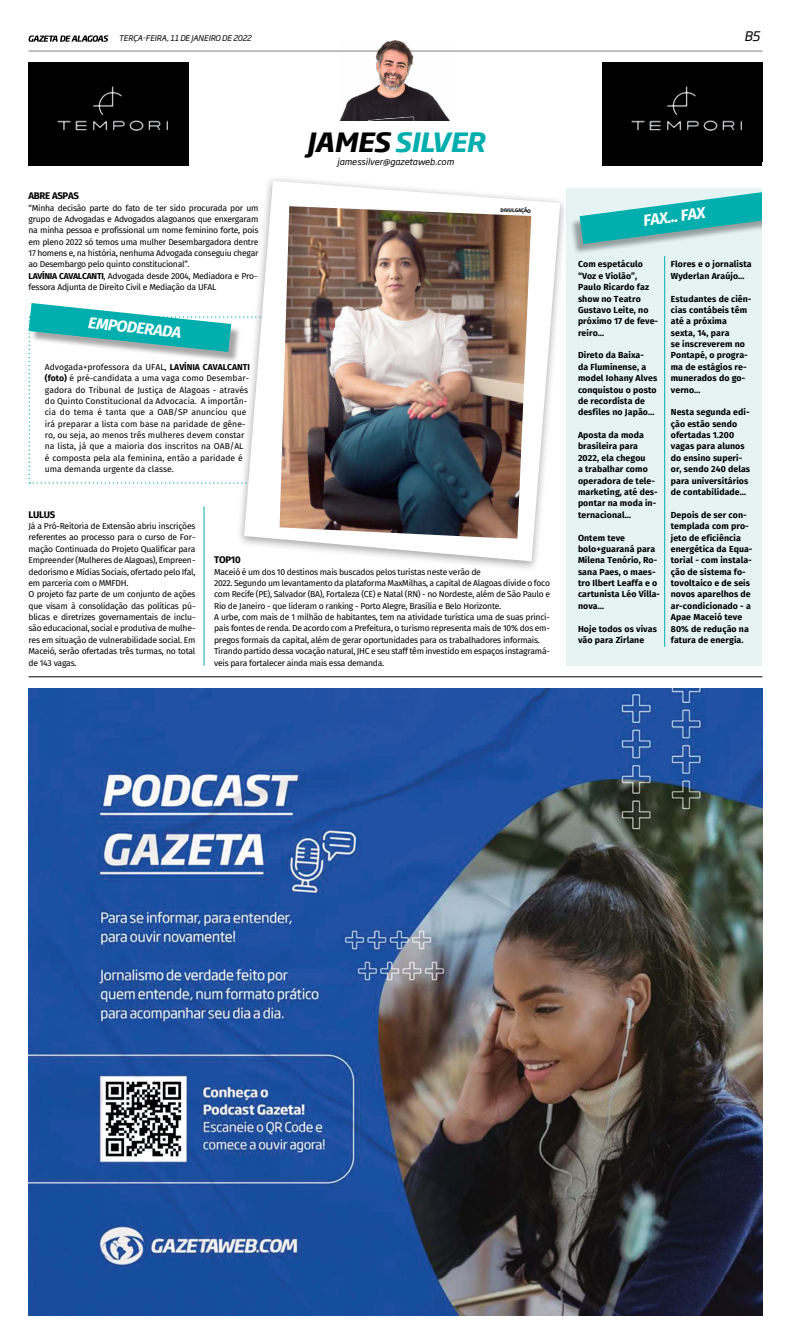
<style>
.page{position:relative;width:791px;height:1344px;background:#fff}
.page>*{position:absolute;margin:0;border:0;box-sizing:border-box;transform-origin:0 0}
.t1{font:italic 700 26.25px "Gazeta Soho Gothic Pro";color:#00afad}
.t2{font:italic 700 26.25px "Gazeta Soho Gothic Pro";color:#000}
.t3{font:italic 700 15.84px "Gazeta Fira Sans";color:#fff}
.t4{font:italic 13.12px "Gazeta Soho Gothic Pro";color:#000}
.t5{font:700 9.62px "Gazeta Fira Sans";letter-spacing:-.03em;color:#000}
.t6{font:700 8.75px/11.4px "Gazeta Fira Sans";letter-spacing:.01em;color:#000}
.t7{font:italic 8.75px "Gazeta Soho Gothic Pro";letter-spacing:-.005em;color:#000}
.t8{font:8.58px/11.4px "Gazeta Fira Sans";letter-spacing:-.03em;color:#000}
.t9{font:8.58px/11.4px "Gazeta Fira Sans";color:#000}
.t10{font:italic 7.88px "Gazeta Soho Gothic Pro";letter-spacing:-.005em;color:#000}
.t11{font:700 5.25px "Gazeta Fira Sans";color:#000}
.s1{font-weight:700}
</style>
<div class="page">
<hr style="left:29px;top:51px;width:733px;height:1px;background:#808285">
<svg style="left:28px;top:35px;width:80px;height:7px"></svg>
<hr style="left:29px;top:676px;width:733px;height:1px;background:#000">
<img style="left:338px;top:41px;width:118px;height:79px">
<div style="left:29px;top:63px;width:159px;height:102px;background:#000"></div>
<div style="left:602px;top:63px;width:160px;height:102px;background:#000"></div>
<div style="left:566px;top:188px;width:196px;height:478px;background:#e5f4f3"></div>
<div style="left:569px;top:193px;width:202px;height:62px;background:#000;opacity:.35"></div>
<svg style="left:579px;top:192px;width:183px;height:52px"></svg>
<div style="left:236px;top:175px;width:332px;height:396px;background:#000;opacity:.35"></div>
<svg style="left:244px;top:181px;width:316px;height:380px"></svg>
<img style="left:279px;top:206px;width:252px;height:332px">
<svg style="left:29px;top:303px;width:280px;height:181px"></svg>
<hr style="left:203px;top:506px;width:1px;height:160px;background:#00afad">
<hr style="left:664px;top:256px;width:1px;height:391px;background:#00afad">
<div style="left:762px;top:163px;width:28px;height:112px;background:#fff"></div>
<img style="left:29px;top:688px;width:733px;height:627px">
<p class="t10" style="left:119px;top:32px;width:134px">Terça-feira, 11 DE janeiro DE 2022</p>
<p class="t4" style="left:743px;top:26px;width:17px">B5</p>
<p class="t2" style="left:306px;top:122px;width:19px">JAMES</p>
<p class="t1" style="left:394px;top:122px;width:16px">SILVER</p>
<p class="t7" style="left:337px;top:155px;width:118px">jamessilver@gazetaweb.com</p>
<p class="t5" style="left:29px;top:188px;width:52px">ABRE ASPAS</p>
<p class="t8" style="left:29px;top:202px;width:231px">“Minha decisão parte do fato de ter sido procurada por um grupo de Advogadas e Advogados alagoanos que enxergaram na minha pessoa e profissional um nome feminino forte, pois em pleno 2022 só temos uma mulher Desembargadora dentre 17 homens e, na história, nenhuma Advogada conseguiu chegar ao Desembargo pelo quinto constitucional”.<br><span class="s1">LAVÍNIA CAVALCANTI</span>, Advogada desde 2004, Mediadora e Pro&shy;fessora Adjunta de Direito Civil e Mediação da UFAL</p>
<p class="t3" style="left:641px;top:207px;width:64px;rotate:-7deg">FAX... FAX</p>
<p class="t11" style="left:500px;top:205px;width:8px;rotate:2deg">Divulgação</p>
<p class="t6" style="left:577px;top:258px;width:82px">Com espetáculo “Voz e Violão”,<br>Paulo Ricardo faz show no Teatro<br>Gustavo Leite, no próximo 17 de feve&shy;reiro…</p>
<p class="t6" style="left:577px;top:349px;width:81px">Direto da Baixa-<br>da Fluminense, a model Iohany Alves conquistou o posto de recordista de desfiles no Japão…</p>
<p class="t6" style="left:577px;top:429px;width:81px">Aposta da moda brasileira para<br>2022, ela chegou<br>a trabalhar como operadora de tele&shy;marketing, até des&shy;pontar na moda in&shy;ternacional…</p>
<p class="t6" style="left:577px;top:531px;width:84px">Ontem teve bolo+guaraná para<br>Milena Tenório, Ro&shy;sana Paes, o maes&shy;tro Ilbert Leaffa e o cartunista Léo Villa&shy;nova…</p>
<p class="t6" style="left:577px;top:622px;width:80px">Hoje todos os vivas vão para Zirlane</p>
<p class="t6" style="left:670px;top:258px;width:82px">Flores e o jornalista<br>Wyderlan Araújo…</p>
<p class="t6" style="left:670px;top:292px;width:82px">Estudantes de ciên&shy;cias contábeis têm até a próxima sexta, 14, para<br>se inscreverem no<br>Pontapé, o progra&shy;ma de estágios re&shy;munerados do go&shy;verno…</p>
<p class="t6" style="left:670px;top:406px;width:81px">Nesta segunda edi&shy;ção estão sendo ofertadas 1.200 vagas para alunos do ensino superi&shy;or, sendo 240 delas para universitários de contabilidade…</p>
<p class="t6" style="left:670px;top:508px;width:83px">Depois de ser con&shy;templada com pro&shy;jeto de eficiência energética da Equa&shy;torial - com instala&shy;ção de sistema fo&shy;tovoltaico e de seis novos aparelhos de ar-condicionado - a<br>Apae Maceió teve<br>80% de redução na fatura de energia.</p>
<p class="t3" style="left:90px;top:309px;width:95px;rotate:6deg">EMPODERADA</p>
<p class="t9" style="left:45px;top:361px;width:206px;text-indent:120px">, <span class="s1">LAVÍNIA CAVALCANTI (foto)</span> é pré-candidata a uma vaga como Desembar&shy;gadora do Tribunal de Justiça de Alagoas - através do Quinto Constitucional da Advocacia. A importân&shy;cia do tema é tanta que a OAB</p>
<p class="t8" style="left:45px;top:361px;width:107px">Advogada+professora da UFAL</p>
<p class="t9" style="left:45px;top:406px;width:203px;text-indent:129px">/SP anunciou que irá preparar a lista com base na paridade de gêne&shy;ro, ou seja, ao menos três mulheres devem constar na lista, já que a maioria dos inscritos na OAB</p>
<p class="t9" style="left:45px;top:440px;width:199px;text-indent:185px">/AL é composta pela ala feminina, então a paridade é uma demanda urgente da classe.</p>
<p class="t5" style="left:29px;top:506px;width:28px">LULUS</p>
<p class="t8" style="left:29px;top:520px;width:168px;text-align:justify">Já a Pró-Reitoria de Extensão abriu inscrições referentes ao processo para o curso de For&shy;mação Continuada do Projeto Qualificar para Empreender (Mulheres de Alagoas), Empreen&shy;dedorismo e Mídias Sociais, ofertado pelo Ifal, em parceria com o MMFDH</p>
<p class="t8" style="left:29px;top:577px;width:168px;text-indent:98px">.<br>O projeto faz parte de um conjunto de ações que visam à consolidação das políticas pú&shy;blicas e diretrizes governamentais de inclu&shy;são educacional, social e produtiva de mulhe&shy;res em situação de vulnerabilidade social. Em Maceió, serão ofertadas três turmas, no total de 143 vagas.</p>
<p class="t5" style="left:214px;top:552px;width:28px">TOP10</p>
<p class="t8" style="left:214px;top:566px;width:337px">Maceió é um dos 10 destinos mais buscados pelos turistas neste verão de<br>2022. Segundo um levantamento da plataforma MaxMilhas, a capital de Alagoas divide o foco com Recife (PE), Salvador (BA), Fortaleza (CE) e N atal (RN ) - no N ordeste, além de São Paulo e Rio de Janeiro - que lideram o ranking - Porto Alegre, Brasília e Belo H orizonte.<br>A urbe, com mais de 1 milhão de habitantes, tem na atividade turística uma de suas princi&shy;pais fontes de renda. De acordo com a Prefeitura, o turismo representa mais de 10% dos em&shy;pregos formais da capital, além de gerar oportunidades para os trabalhadores informais.<br>Tirando partido dessa vocação natural, JH C e seu staff têm investido em espaços instagramá&shy;veis para fortalecer ainda mais essa demanda.</p>
</div>
